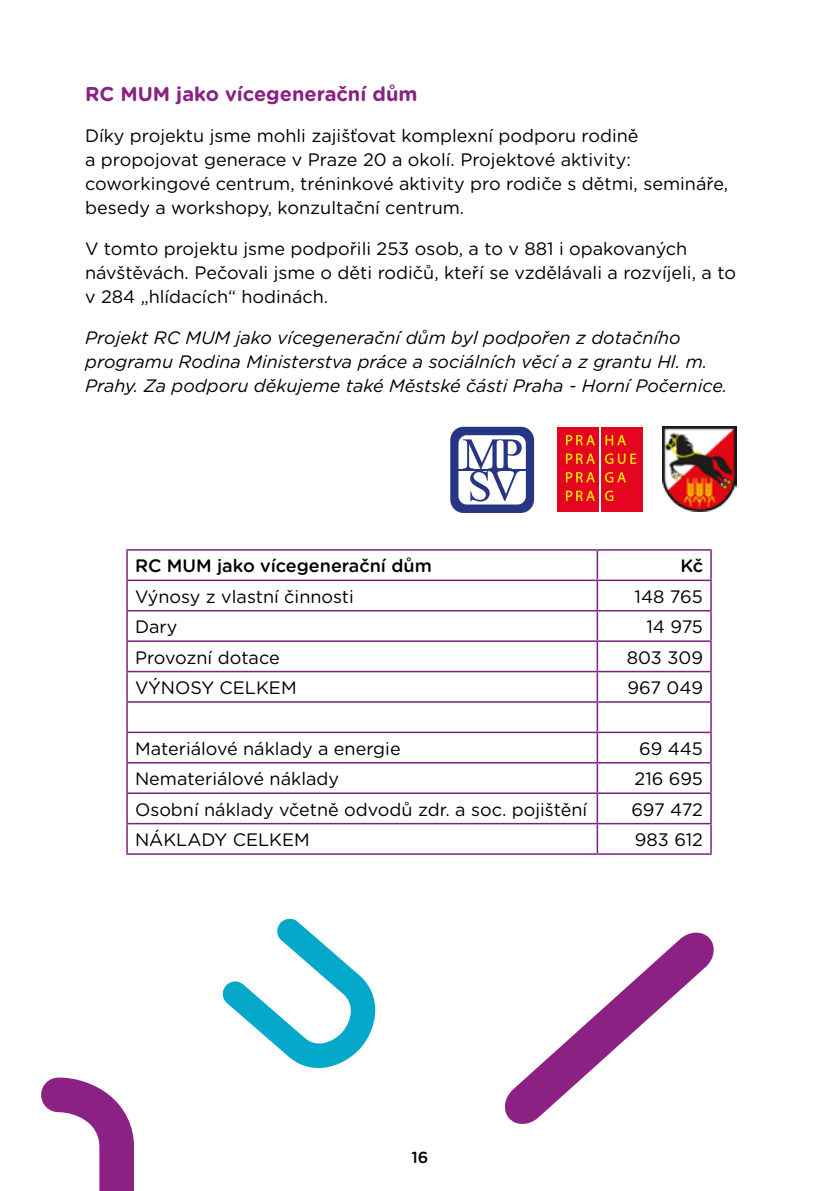
<style>
.page{position:relative;width:840px;height:1191px;background:#fff}
.page>*{position:absolute;margin:0;border:0;box-sizing:border-box;transform-origin:0 0}
.t1{font:700 20px "Gotham Rounded";color:#8a2183}
.t2{font:18px/24px "Gotham Rounded";color:#000}
.t3{font:italic 18px/24px "Gotham Rounded";color:#000}
.t4{font:500 18px "Gotham Rounded";color:#000}
.t5{font:500 16px "Gotham Rounded";color:#000}
</style>
<div class="page">
<hr style="left:126px;top:549px;width:471px;height:1px;background:#7a2182">
<hr style="left:126px;top:550px;width:2px;height:29px;background:#7a2182">
<hr style="left:597px;top:549px;width:114px;height:1px;background:#7a2182">
<hr style="left:709px;top:550px;width:2px;height:29px;background:#7a2182">
<hr style="left:126px;top:579px;width:471px;height:2px;background:#7a2182">
<hr style="left:126px;top:581px;width:2px;height:29px;background:#7a2182">
<hr style="left:597px;top:579px;width:114px;height:2px;background:#7a2182">
<hr style="left:709px;top:581px;width:2px;height:29px;background:#7a2182">
<hr style="left:126px;top:610px;width:471px;height:1px;background:#7a2182">
<hr style="left:126px;top:611px;width:2px;height:29px;background:#7a2182">
<hr style="left:597px;top:610px;width:114px;height:1px;background:#7a2182">
<hr style="left:709px;top:611px;width:2px;height:29px;background:#7a2182">
<hr style="left:126px;top:640px;width:471px;height:2px;background:#7a2182">
<hr style="left:126px;top:642px;width:2px;height:29px;background:#7a2182">
<hr style="left:597px;top:640px;width:114px;height:2px;background:#7a2182">
<hr style="left:709px;top:642px;width:2px;height:29px;background:#7a2182">
<hr style="left:126px;top:671px;width:471px;height:1px;background:#7a2182">
<hr style="left:126px;top:672px;width:2px;height:29px;background:#7a2182">
<hr style="left:597px;top:671px;width:114px;height:1px;background:#7a2182">
<hr style="left:709px;top:672px;width:2px;height:29px;background:#7a2182">
<hr style="left:126px;top:701px;width:471px;height:1px;background:#7a2182">
<hr style="left:126px;top:702px;width:2px;height:29px;background:#7a2182">
<hr style="left:597px;top:701px;width:114px;height:1px;background:#7a2182">
<hr style="left:709px;top:702px;width:2px;height:29px;background:#7a2182">
<hr style="left:126px;top:731px;width:471px;height:2px;background:#7a2182">
<hr style="left:126px;top:733px;width:2px;height:29px;background:#7a2182">
<hr style="left:597px;top:731px;width:114px;height:2px;background:#7a2182">
<hr style="left:709px;top:733px;width:2px;height:29px;background:#7a2182">
<hr style="left:126px;top:762px;width:471px;height:1px;background:#7a2182">
<hr style="left:126px;top:763px;width:2px;height:29px;background:#7a2182">
<hr style="left:597px;top:762px;width:114px;height:1px;background:#7a2182">
<hr style="left:709px;top:763px;width:2px;height:29px;background:#7a2182">
<hr style="left:126px;top:792px;width:471px;height:2px;background:#7a2182">
<hr style="left:126px;top:794px;width:2px;height:29px;background:#7a2182">
<hr style="left:597px;top:792px;width:114px;height:2px;background:#7a2182">
<hr style="left:709px;top:794px;width:2px;height:29px;background:#7a2182">
<hr style="left:126px;top:823px;width:471px;height:1px;background:#7a2182">
<hr style="left:126px;top:824px;width:2px;height:29px;background:#7a2182">
<hr style="left:597px;top:823px;width:114px;height:1px;background:#7a2182">
<svg style="left:596px;top:550px;width:1px;height:303px"></svg>
<hr style="left:709px;top:824px;width:2px;height:29px;background:#7a2182">
<hr style="left:126px;top:853px;width:471px;height:1px;background:#7a2182">
<hr style="left:597px;top:853px;width:114px;height:1px;background:#7a2182">
<img style="left:662px;top:427px;width:73px;height:85px">
<svg style="left:450px;top:427px;width:83px;height:86px"></svg>
<div style="left:557px;top:427px;width:41px;height:84px;background:#e40520"></div>
<div style="left:600px;top:427px;width:42px;height:84px;background:#e40520"></div>
<svg style="left:565px;top:435px;width:29px;height:10px"></svg>
<svg style="left:605px;top:435px;width:20px;height:10px"></svg>
<svg style="left:565px;top:453px;width:29px;height:11px"></svg>
<svg style="left:604px;top:453px;width:32px;height:11px"></svg>
<svg style="left:565px;top:472px;width:29px;height:10px"></svg>
<svg style="left:604px;top:472px;width:21px;height:10px"></svg>
<svg style="left:565px;top:490px;width:29px;height:11px"></svg>
<svg style="left:604px;top:490px;width:9px;height:11px"></svg>
<svg style="left:222px;top:918px;width:154px;height:150px"></svg>
<svg style="left:41px;top:1077px;width:93px;height:114px"></svg>
<svg style="left:504px;top:932px;width:210px;height:192px"></svg>
<p class="t1" style="left:85px;top:79px;width:334px">RC MUM jako vícegenerační dům</p>
<p class="t2" style="left:85px;top:123px;width:644px">Díky projektu jsme mohli zajišťovat komplexní podporu rodině<br>a propojovat generace v Praze 20 a okolí. Projektové aktivity: coworkingové centrum, tréninkové aktivity pro rodiče s dětmi, semináře, besedy a workshopy, konzultační centrum.</p>
<p class="t2" style="left:85px;top:236px;width:652px">V tomto projektu jsme podpořili 253 osob, a to v 881 i opakovaných návštěvách. Pečovali jsme o děti rodičů, kteří se vzdělávali a rozvíjeli, a to v 284 „hlídacích“ hodinách.</p>
<p class="t3" style="left:85px;top:325px;width:643px">Projekt RC MUM jako vícegenerační dům byl podpořen z dotačního programu Rodina Ministerstva práce a sociálních věcí a z grantu Hl. m.<br>Prahy. Za podporu děkujeme také Městské části Praha - Horní Počernice.</p>
<p class="t4" style="left:135px;top:553px;width:298px">RC MUM jako vícegenerační dům</p>
<p class="t4" style="left:680px;top:553px;width:24px">Kč</p>
<p class="t2" style="left:135px;top:583px;width:220px">Výnosy z vlastní činnosti</p>
<p class="t2" style="left:634px;top:583px;width:70px">148 765</p>
<p class="t2" style="left:135px;top:614px;width:44px">Dary</p>
<p class="t2" style="left:646px;top:614px;width:58px">14 975</p>
<p class="t2" style="left:135px;top:644px;width:146px">Provozní dotace</p>
<p class="t2" style="left:626px;top:644px;width:78px">803 309</p>
<p class="t2" style="left:135px;top:675px;width:163px">VÝNOSY CELKEM</p>
<p class="t2" style="left:627px;top:675px;width:77px">967 049</p>
<p class="t2" style="left:135px;top:735px;width:267px">Materiálové náklady a energie</p>
<p class="t2" style="left:639px;top:735px;width:65px">69 445</p>
<p class="t2" style="left:135px;top:766px;width:205px">Nemateriálové náklady</p>
<p class="t2" style="left:634px;top:766px;width:70px">216 695</p>
<p class="t2" style="left:135px;top:796px;width:453px">Osobní náklady včetně odvodů zdr. a soc. pojištění</p>
<p class="t2" style="left:631px;top:796px;width:73px">697 472</p>
<p class="t2" style="left:135px;top:827px;width:176px">NÁKLADY CELKEM</p>
<p class="t2" style="left:634px;top:827px;width:69px">983 612</p>
<p class="t5" style="left:411px;top:1145px;width:18px">16</p>
</div>
